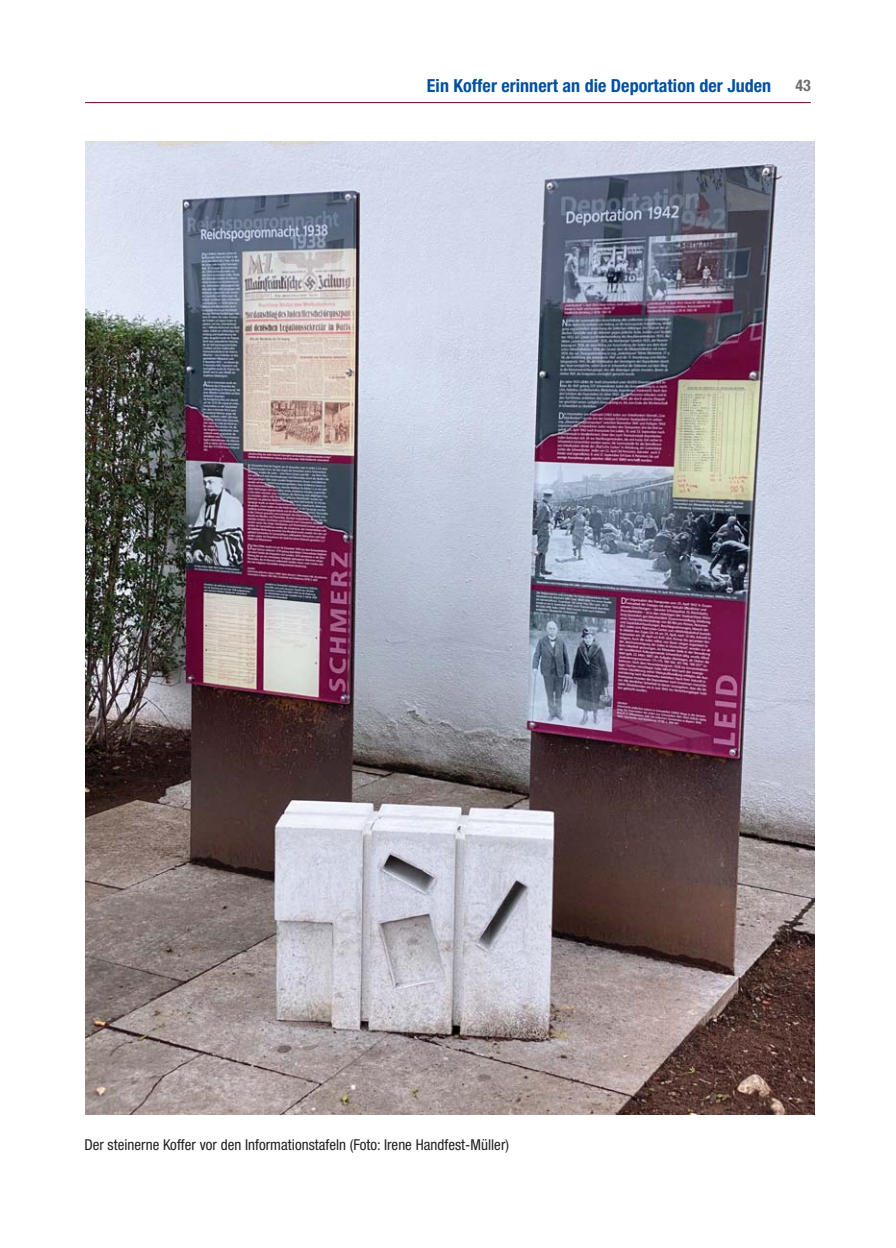
<style>
.page{position:relative;width:896px;height:1248px;background:#fff}
.page>*{position:absolute;margin:0;border:0;box-sizing:border-box;transform-origin:0 0}
.t1{font:700 condensed 18px "Helvetica Neue LT Std";letter-spacing:.005em;color:#00509e}
.t2{font:700 condensed 16px "Helvetica Neue LT Std";color:#6d6e70}
.t3{font:condensed 15px "Helvetica Neue LT Std";letter-spacing:.005em;color:#231f20}
</style>
<div class="page">
<hr style="left:85px;top:102px;width:726px;height:1px;background:#600922">
<img style="left:85px;top:142px;width:729px;height:972px">
<p class="t1" style="left:427px;top:79px;width:346px">Ein Koffer erinnert an die Deportation der Juden</p>
<p class="t2" style="left:795px;top:79px;width:17px">43</p>
<p class="t3" style="left:84px;top:1138px;width:426px">Der steinerne Koffer vor den Informationstafeln (Foto: Irene Handfest-Müller )</p>
</div>
